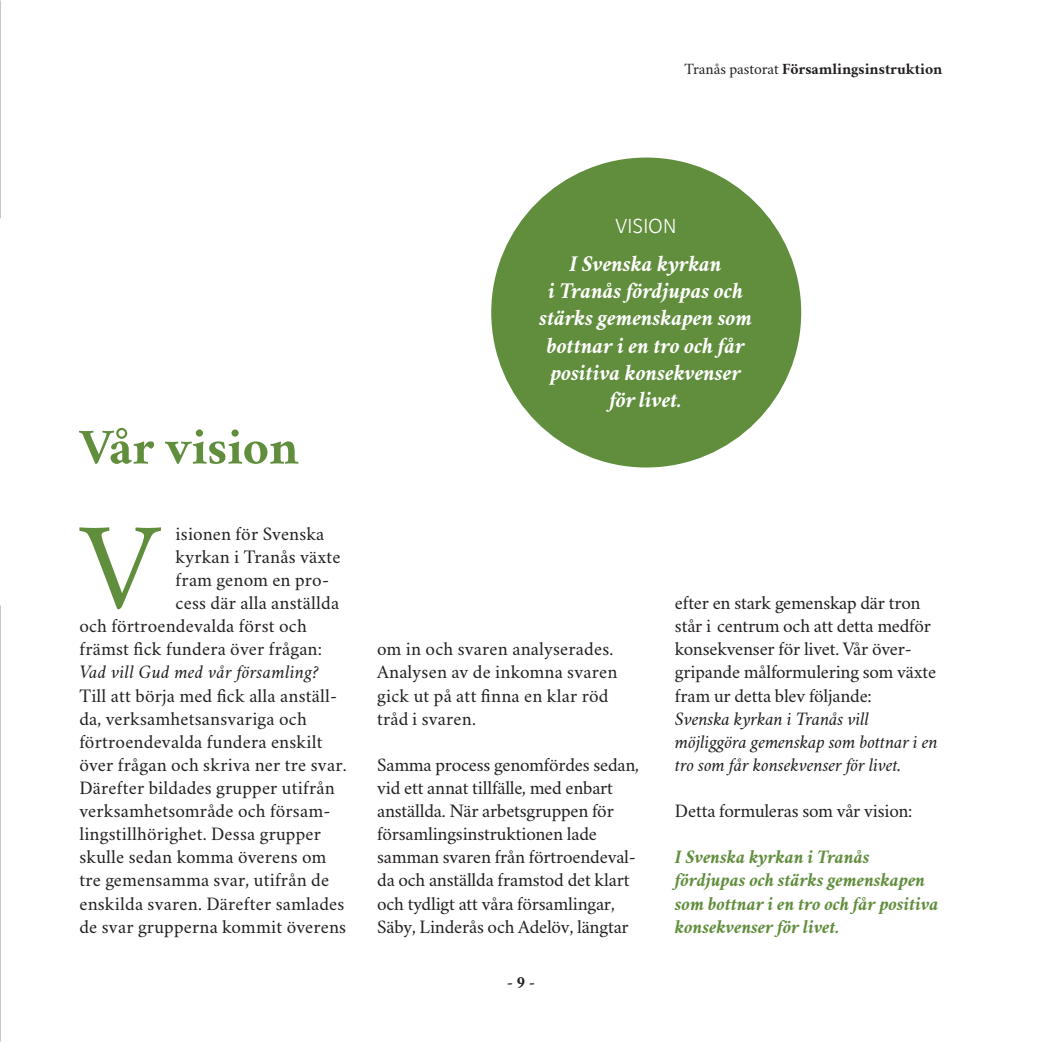
<style>
.page{position:relative;width:1042px;height:1042px;background:#fff}
.page>*{position:absolute;margin:0;border:0;box-sizing:border-box;transform-origin:0 0}
.Bröd_anfang{font:126.52px "Crimson Svk 2.0";color:#618e3d}
.Rubrik{font:700 50.75px "Crimson Svk 2.0";color:#618e3d}
.Bröd_utan_anfang{font:italic 700 22.75px/27.3px "Crimson Svk 2.0";letter-spacing:-.01em;color:#fff;text-align:center}
.t1{font:21px "Foundry Sterling";color:#fff}
.Bröd_anfang-2{font:19.25px/23.1px "Crimson Svk 2.0";letter-spacing:.01em;color:#231f20}
.Bröd_utan_anfang-2{font:19.25px/23.1px "Crimson Svk 2.0";letter-spacing:-.01em;color:#231f20}
.Bröd_utan_anfang-3{font:italic 700 19.25px/23.1px "Crimson Svk 2.0";letter-spacing:-.01em;color:#618e3d}
.Bröd_utan_anfang-4{font:italic 19.25px/23.1px "Crimson Svk 2.0";letter-spacing:-.01em;color:#231f20}
.Bröd_anfang-3{font:italic 19.25px "Crimson Svk 2.0";letter-spacing:.01em;color:#231f20}
.t2{font:700 17.5px "Crimson Svk 2.0";color:#231f20}
.t3{font:700 15.75px "Crimson Svk 2.0";color:#231f20}
.s1{font-weight:400}
</style>
<div class="page">
<img style="left:0;top:604px;width:1px;height:438px">
<div style="left:491px;top:158px;width:310px;height:309px;background:#618e3d;border-radius:50%"></div>
<div style="left:0;top:598px;width:29px;height:7px;background:#fff"></div>
<p class="t3" style="left:684px;top:57px;width:259px"><span class="s1">Tranås pastorat</span> Församlingsinstruktion</p>
<p class="Rubrik" style="left:79px;top:409px;width:221px">Vår vision</p>
<p class="Bröd_anfang" style="left:80px;top:484px;width:80px">V</p>
<p class="Bröd_anfang-2" style="left:176px;top:521px;width:150px">isionen för Svenska</p>
<p class="Bröd_anfang-2" style="left:176px;top:544px;width:166px">kyrkan i Tranås växte</p>
<p class="Bröd_anfang-2" style="left:176px;top:567px;width:155px">fram genom en pro-</p>
<p class="Bröd_anfang-2" style="left:176px;top:590px;width:165px">cess där alla anställda</p>
<p class="Bröd_anfang-2" style="left:79px;top:613px;width:229px">och förtroendevalda först och</p>
<p class="Bröd_anfang-2" style="left:79px;top:636px;width:244px">främst fick fundera över frågan:</p>
<p class="Bröd_anfang-3" style="left:79px;top:660px;width:240px">Vad vill Gud med vår församling?</p>
<p class="Bröd_anfang-2" style="left:79px;top:682px;width:259px">Till att börja med fick alla anställ-</p>
<p class="Bröd_anfang-2" style="left:79px;top:706px;width:229px">da, verksamhetsansvariga och</p>
<p class="Bröd_anfang-2" style="left:79px;top:729px;width:245px">förtroendevalda fundera enskilt</p>
<p class="Bröd_anfang-2" style="left:79px;top:752px;width:269px">över frågan och skriva ner tre svar.</p>
<p class="Bröd_anfang-2" style="left:79px;top:775px;width:257px">Därefter bildades grupper utifrån</p>
<p class="Bröd_anfang-2" style="left:79px;top:798px;width:253px">verksamhetsområde och försam-</p>
<p class="Bröd_anfang-2" style="left:79px;top:821px;width:243px">lingstillhörighet. Dessa grupper</p>
<p class="Bröd_anfang-2" style="left:79px;top:844px;width:248px">skulle sedan komma överens om</p>
<p class="Bröd_anfang-2" style="left:79px;top:867px;width:251px">tre gemensamma svar, utifrån de</p>
<p class="Bröd_anfang-2" style="left:79px;top:890px;width:267px">enskilda svaren. Därefter samlades</p>
<p class="Bröd_anfang-2" style="left:79px;top:913px;width:268px">de svar grupperna kommit överens</p>
<p class="t1" style="left:615px;top:214px;width:63px">VISION</p>
<p class="Bröd_utan_anfang" style="left:539px;top:249px;width:215px">I Svenska kyrkan<br>i Tranås fördjupas och stärks gemenskapen som bottnar i en tro och får positiva konsekvenser för livet.</p>
<p class="Bröd_anfang-2" style="left:377px;top:636px;width:242px">om in och svaren analyserades.<br>Analysen av de inkomna svaren gick ut på att finna en klar röd tråd i svaren.</p>
<p class="Bröd_utan_anfang-2" style="left:377px;top:752px;width:263px">Samma process genomfördes sedan, vid ett annat tillfälle, med enbart anställda. När arbetsgruppen för församlingsinstruktionen lade samman svaren från förtroendeval&shy;da och anställda framstod det klart och tydligt att våra församlingar, Säby, Linderås och Adelöv, längtar</p>
<p class="t2" style="left:507px;top:969px;width:30px">- 9 -</p>
<p class="Bröd_utan_anfang-2" style="left:675px;top:590px;width:263px">efter en stark gemenskap där tron står i centrum och att detta medför konsekvenser för livet. Vår över&shy;gripande målformulering som växte fram ur detta blev följande:</p>
<p class="Bröd_utan_anfang-4" style="left:675px;top:706px;width:264px">Svenska kyrkan i Tranås vill möjliggöra gemenskap som bottnar i en tro som får konsekvenser för livet.</p>
<p class="Bröd_utan_anfang-2" style="left:675px;top:798px;width:239px">Detta formuleras som vår vision:</p>
<p class="Bröd_utan_anfang-3" style="left:675px;top:844px;width:265px">I Svenska kyrkan i Tranås fördjupas och stärks gemenskapen som bottnar i en tro och får positiva konsekvenser för livet.</p>
</div>
